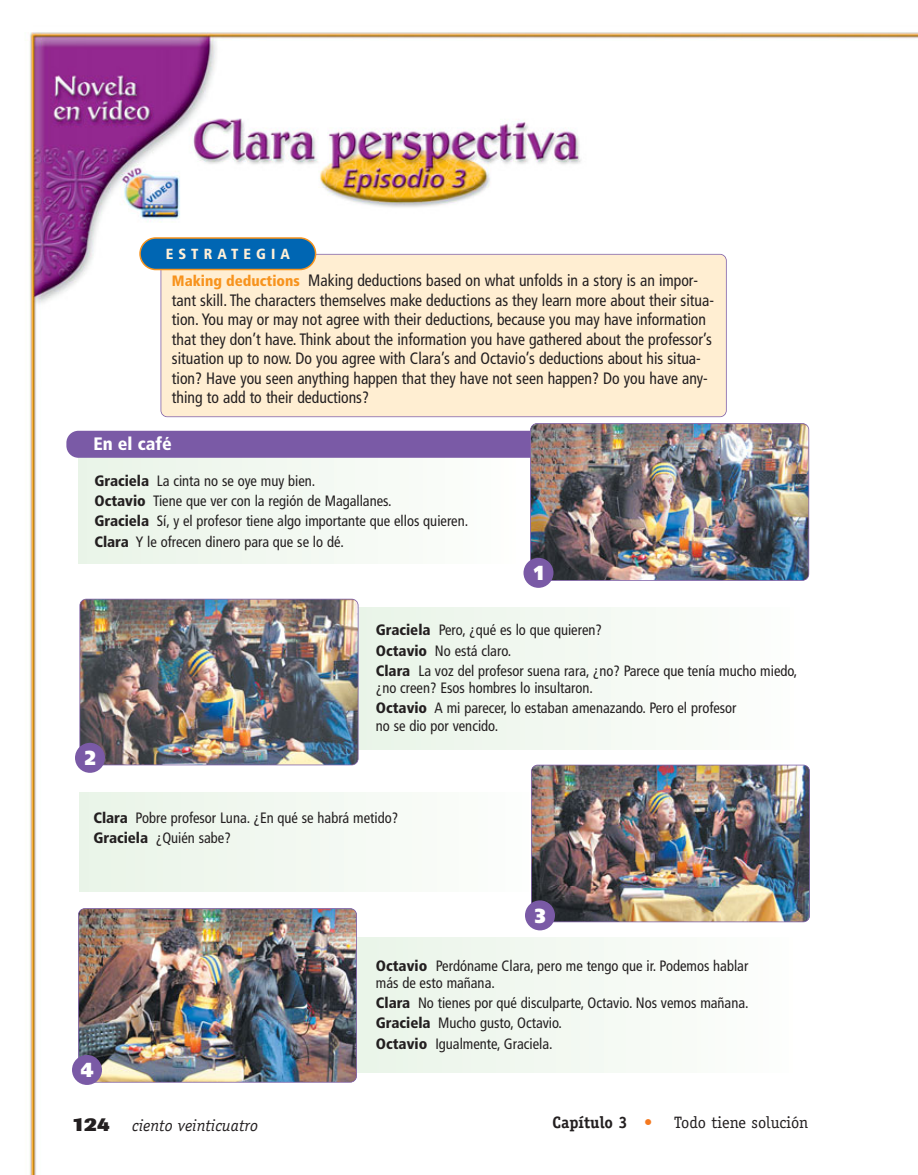
<style>
.page{position:relative;width:918px;height:1175px;background:#fff}
.page>*{position:absolute;margin:0;border:0;box-sizing:border-box;transform-origin:0 0}
.t1{font:900 20.4px "Frutiger";color:#fff;scale:.9 1}
.t2{font:900 condensed 18px "Frutiger";color:#fff}
.t3{font:condensed 16.5px/19.5px "Frutiger";color:#231f20;scale:.95 1}
.t4{font:italic 16.5px "Officina Serif";color:#231f20}
.t5{font:16.5px "Officina Serif";color:#231f20}
.t6{font:700 16.5px "Officina Serif";color:#231f20}
.t7{font:condensed 15px/20.2px "Frutiger";color:#231f20}
.t8{font:900 condensed 14.7px "Frutiger";letter-spacing:.345em;color:#fff0d8}
.s1{font-weight:900;font-size:15px;color:#f7931d}
.s2{font-weight:900}
.s3{font-family:"Imago";font-weight:800;font-style:normal;font-size:19.5px}
.s4{font-weight:400;color:#f47920}
</style>
<div class="page">
<img style="left:29px;top:32px;width:889px;height:1142px">
<p class="t8" style="left:166px;top:248px;width:126px">ESTRATEGIA</p>
<p class="t3" style="left:172px;top:272px;width:572px"><span class="s1">Making deductions</span> Making deductions based on what unfolds in a story is an impor&shy;tant skill. The characters themselves make deductions as they learn more about their situa&shy;tion. You may or may not agree with their deductions, because you may have information that they don’t have. Think about the information you have gathered about the professor’s situation up to now. Do you agree with Clara’s and Octavio’s deductions about his situa&shy;tion? Have you seen anything happen that they have not seen happen? Do you have any&shy;thing to add to their deductions?</p>
<p class="t2" style="left:93px;top:437px;width:80px">En el café</p>
<p class="t7" style="left:94px;top:472px;width:375px"><span class="s2">Graciela</span> La cinta no se oye muy bien.<br><span class="s2">Octavio</span> Tiene que ver con la región de Magallanes.<br><span class="s2">Graciela</span> Sí, y el profesor tiene algo importante que ellos quieren.<br><span class="s2">Clara</span> Y le ofrecen dinero para que se lo dé.</p>
<h1 class="t1" style="left:534px;top:564px;width:12px">1</h1>
<h1 class="t1" style="left:85px;top:749px;width:14px">2</h1>
<p class="t7" style="left:376px;top:621px;width:423px"><span class="s2">Graciela</span> Pero, ¿qué es lo que quieren?<br><span class="s2">Octavio</span> No está claro.<br><span class="s2">Clara</span> La voz del profesor suena rara, ¿no? Parece que tenía mucho miedo,</p>
<p class="t7" style="left:376px;top:679px;width:362px">¿no creen? Esos hombres lo insultaron.<br><span class="s2">Octavio</span> A mi parecer, lo estaban amenazando. Pero el profesor</p>
<p class="t7" style="left:376px;top:716px;width:124px">no se dio por vencido.</p>
<p class="t7" style="left:93px;top:809px;width:306px"><span class="s2">Clara</span> Pobre profesor Luna. ¿En qué se habrá metido?<br><span class="s2">Graciela</span> ¿Quién sabe?</p>
<h1 class="t1" style="left:535px;top:907px;width:14px">3</h1>
<h1 class="t1" style="left:81px;top:1061px;width:16px">4</h1>
<p class="t7" style="left:376px;top:958px;width:374px;line-height:17.2px"><span class="s2">Octavio</span> Perdóname Clara, pero me tengo que ir. Podemos hablar más de esto mañana.</p>
<p class="t7" style="left:376px;top:994px;width:374px"><span class="s2">Clara</span> No tienes por qué disculparte, Octavio. Nos vemos mañana.<br><span class="s2">Graciela</span> Mucho gusto, Octavio.<br><span class="s2">Octavio</span> Igualmente, Graciela.</p>
<p class="t4" style="left:72px;top:1119px;width:188px"><span class="s3">124</span> ciento veinticuatro</p>
<p class="t6" style="left:553px;top:1116px;width:101px">Capítulo 3 <span class="s4">•</span></p>
<p class="t5" style="left:674px;top:1116px;width:136px">Todo tiene solución</p>
</div>
